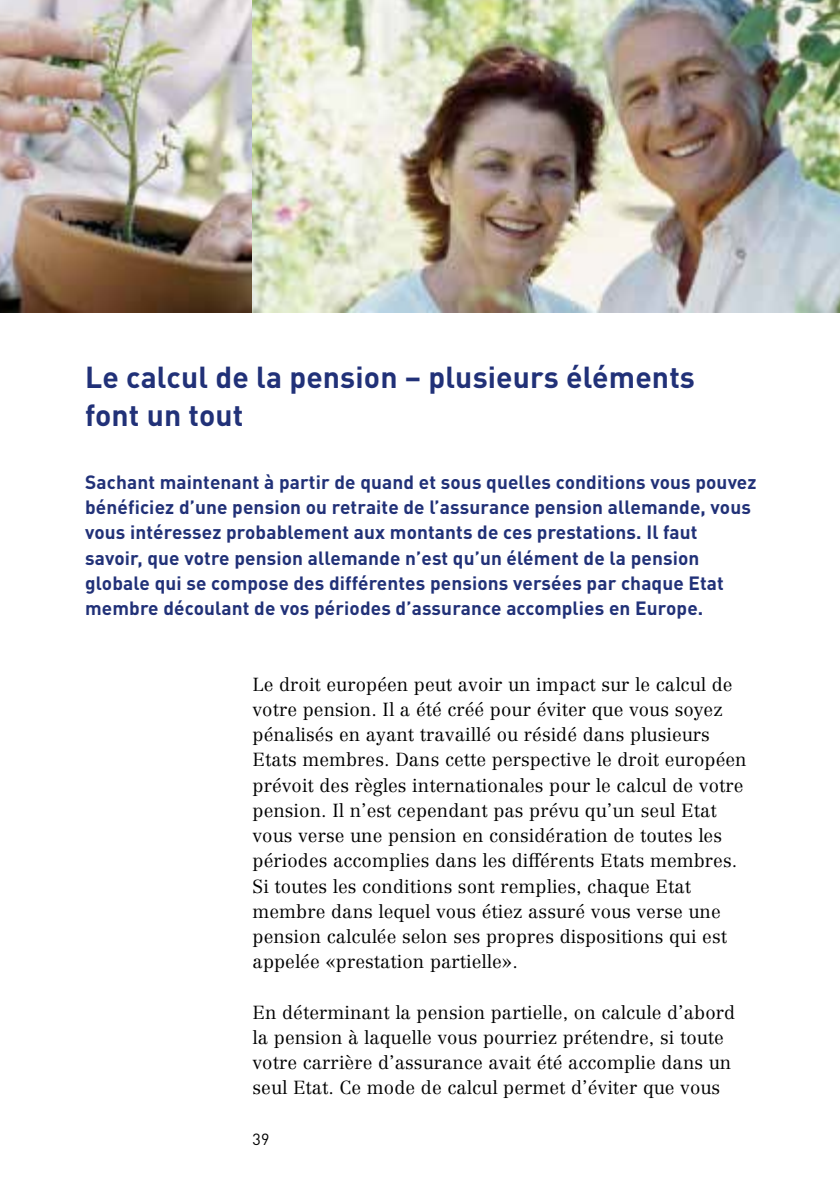
<style>
.page{position:relative;width:840px;height:1191px;background:#fff}
.page>*{position:absolute;margin:0;border:0;box-sizing:border-box;transform-origin:0 0}
.t1{font:700 30px/37.8px "DIN Pro";letter-spacing:.005em;color:#213178}
.t2{font:700 19px/25.2px "DIN Pro";letter-spacing:.005em;color:#213178}
.t3{font:300 18.6px/25.2px "Centennial LT Pro";letter-spacing:.005em;color:#000}
.t4{font:16px "DIN Pro";color:#000}
</style>
<div class="page">
<img style="left:0;top:0;width:839px;height:312px">
<h1 class="t1" style="left:85px;top:354px;width:611px">Le calcul de la pension – plusieurs éléments font un tout</h1>
<p class="t2" style="left:85px;top:467px;width:672px">Sachant maintenant à partir de quand et sous quelles conditions vous pouvez bénéficiez d’une pension ou retraite de l’assurance pension allemande, vous vous intéressez probablement aux montants de ces prestations. Il faut savoir, que votre pension allemande n’est qu’un élément de la pension globale qui se compose des différentes pensions versées par chaque Etat membre découlant de vos périodes d’assurance accomplies en Europe.</p>
<p class="t3" style="left:252px;top:671px;width:495px">Le droit européen peut avoir un impact sur le calcul de votre pension. Il a été créé pour éviter que vous soyez pénalisés en ayant travaillé ou résidé dans plusieurs Etats membres. Dans cette perspective le droit européen prévoit des règles internationales pour le calcul de votre pension. Il n’est cependant pas prévu qu’un seul Etat vous verse une pension en considération de toutes les périodes accomplies dans les différents Etats membres.<br>Si toutes les conditions sont remplies, chaque Etat membre dans lequel vous étiez assuré vous verse une pension calculée selon ses propres dispositions qui est appelée «prestation partielle».</p>
<p class="t3" style="left:252px;top:999px;width:484px">En déterminant la pension partielle, on calcule d’abord la pension à laquelle vous pourriez prétendre, si toute votre carrière d’assurance avait été accomplie dans un seul Etat. Ce mode de calcul permet d’éviter que vous</p>
<p class="t4" style="left:252px;top:1126px;width:18px">39</p>
</div>
